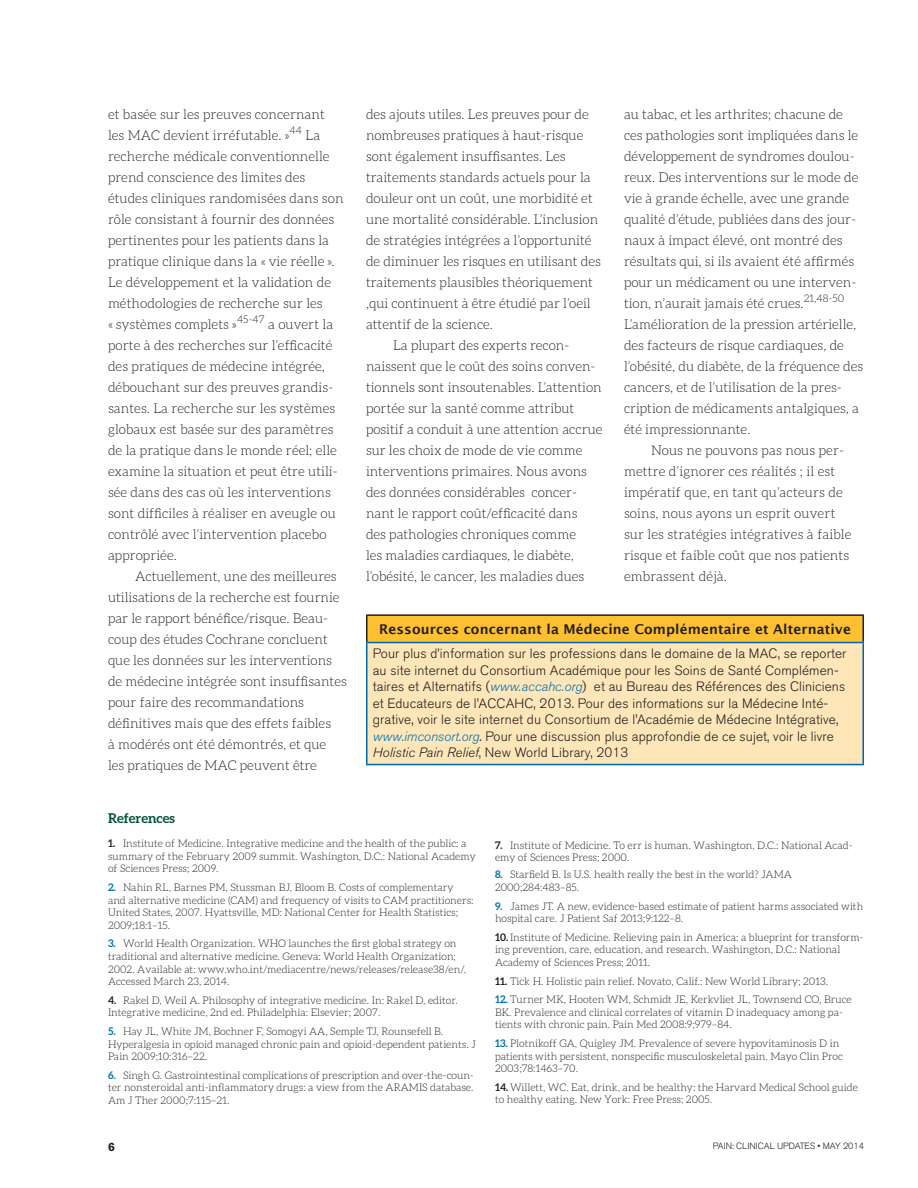
<style>
.page{position:relative;width:918px;height:1188px;background:#fff}
.page>*{position:absolute;margin:0;border:0;box-sizing:border-box;transform-origin:0 0}
.Text{font:300 13.5px/21px "Aleo";color:#231f20}
.Table_Text{font:300 13.5px/16.5px "Akzidenz Grotesk BQ";letter-spacing:.01em;color:#231f20}
.Table_Text-2{font:600 13.5px "Lucida Sans";letter-spacing:.01em;color:#231f20}
.References_Headline{font:700 13.5px "Aleo";color:#00543c}
.t1{font:700 12px "Akzidenz Grotesk BQ";color:#231f20}
.References{font:300 10.5px/12.6px "Aleo";color:#231f20}
.t2{font:300 9px "Akzidenz Grotesk BQ";color:#231f20}
.s1{font-style:italic;color:#0073ae}
.s2{font-style:italic}
.s3{font-weight:700}
.s4{font-weight:700;color:#0073ae}
</style>
<div class="page">
<div style="left:367px;top:615px;width:496px;height:28px;background:#febf31"></div>
<div style="left:367px;top:643px;width:496px;height:122px;background:#fee6b9"></div>
<hr style="left:366px;top:614px;width:498px;height:2px;background:#231f20">
<hr style="left:366px;top:616px;width:2px;height:26px;background:#231f20">
<hr style="left:862px;top:616px;width:2px;height:26px;background:#231f20">
<hr style="left:366px;top:642px;width:498px;height:1px;background:#0068a9">
<hr style="left:366px;top:643px;width:2px;height:121px;background:#0068a9">
<hr style="left:862px;top:643px;width:2px;height:121px;background:#0068a9">
<hr style="left:366px;top:764px;width:498px;height:1px;background:#0068a9">
<p class="Text" style="left:108px;top:104px;width:237px">et basée sur les preuves concernant les MAC devient irréfutable. »<sup>44</sup> La recherche médicale conventionnelle prend conscience des limites des études cliniques randomisées dans son rôle consistant à fournir des données pertinentes pour les patients dans la pratique clinique dans la « vie réelle ».<br>Le développement et la validation de méthodologies de recherche sur les<br>« systèmes complets »<sup>45-47</sup> a ouvert la porte à des recherches sur l’efficacité des pratiques de médecine intégrée, débouchant sur des preuves grandis&shy;santes. La recherche sur les systèmes globaux est basée sur des paramètres de la pratique dans le monde réel; elle examine la situation et peut être utili&shy;sée dans des cas où les interventions sont difficiles à réaliser en aveugle ou contrôlé avec l’intervention placebo appropriée.</p>
<p class="Text" style="left:108px;top:566px;width:240px;text-indent:27px">Actuellement, une des meilleures utilisations de la recherche est fournie par le rapport bénéfice/risque. Beau&shy;coup des études Cochrane concluent que les données sur les interventions de médecine intégrée sont insuffisantes pour faire des recommandations définitives mais que des effets faibles<br>à modérés ont été démontrés, et que<br>les pratiques de MAC peuvent être</p>
<p class="Text" style="left:366px;top:104px;width:237px">des ajouts utiles. Les preuves pour de nombreuses pratiques à haut-risque sont également insuffisantes. Les traitements standards actuels pour la douleur ont un coût, une morbidité et une mortalité considérable. L’inclusion de stratégies intégrées a l’opportunité de diminuer les risques en utilisant des traitements plausibles théoriquement ,qui continuent à être étudié par l’oeil attentif de la science.</p>
<p class="Text" style="left:366px;top:335px;width:238px;text-indent:27px">La plupart des experts recon&shy;naissent que le coût des soins conven&shy;tionnels sont insoutenables. L’attention portée sur la santé comme attribut positif a conduit à une attention accrue sur les choix de mode de vie comme interventions primaires. Nous avons des données considérables concer&shy;nant le rapport coût/efficacité dans<br>des pathologies chroniques comme<br>les maladies cardiaques, le diabète, l’obésité, le cancer, les maladies dues</p>
<p class="Text" style="left:624px;top:104px;width:241px">au tabac, et les arthrites; chacune de ces pathologies sont impliquées dans le développement de syndromes doulou&shy;reux. Des interventions sur le mode de vie à grande échelle, avec une grande qualité d’étude, publiées dans des jour&shy;naux à impact élevé, ont montré des résultats qui, si ils avaient été affirmés pour un médicament ou une interven&shy;tion, n’aurait jamais été crues.<sup>21,48-50<br></sup>L’amélioration de la pression artérielle, des facteurs de risque cardiaques, de l’obésité, du diabète, de la fréquence des cancers, et de l’utilisation de la pres&shy;cription de médicaments antalgiques, a été impressionnante.</p>
<p class="Text" style="left:624px;top:440px;width:229px;text-indent:27px">Nous ne pouvons pas nous per&shy;mettre d’ignorer ces réalités ; il est impératif que, en tant qu’acteurs de soins, nous ayons un esprit ouvert sur les stratégies intégratives à faible risque et faible coût que nos patients embrassent déjà.</p>
<p class="Table_Text-2" style="left:379px;top:622px;width:473px">Ressources concernant la Médecine Complémentaire et Alternative</p>
<p class="Table_Text" style="left:373px;top:645px;width:475px">Pour plus d’information sur les professions dans le domaine de la MAC, se reporter au site internet du Consortium Académique pour les Soins de Santé Complémen&shy;taires et Alternatifs (<span class="s1">www.accahc.org</span>) et au Bureau des Références des Cliniciens et Educateurs de l’ACCAHC, 2013. Pour des informations sur la Médecine Inté&shy;grative, voir le site internet du Consortium de l’Académie de Médecine Intégrative, <span class="s1">www.imconsort.org</span>. Pour une discussion plus approfondie de ce sujet, voir le livre <span class="s2">Holistic Pain Relief</span>, New World Library, 2013</p>
<p class="References_Headline" style="left:108px;top:810px;width:69px">References</p>
<p class="References" style="left:108px;top:837px;width:369px"><span class="s3">1.</span> Institute of Medicine. Integrative medicine and the health of the public: a summary of the February 2009 summit. Washington, D.C.: National Academy of Sciences Press; 2009.</p>
<p class="References" style="left:108px;top:881px;width:367px"><span class="s4">2.</span> Nahin RL, Barnes PM, Stussman BJ, Bloom B. Costs of complementary and alternative medicine (CAM) and frequency of visits to CAM practitioners:<br>United States, 2007. Hyattsville, MD: National Center for Health Statistics; 2009;18:1–15.</p>
<p class="References" style="left:108px;top:937px;width:360px"><span class="s4">3.</span> World Health Organization. WHO launches the first global strategy on traditional and alternative medicine. Geneva: World Health Organization; 2002. Available at: www.who.int/mediacentre/news/releases/release38/en/.<br>Accessed March 23, 2014.</p>
<p class="References" style="left:108px;top:994px;width:351px"><span class="s3">4.</span> Rakel D, Weil A. Philosophy of integrative medicine. In: Rakel D, editor.<br>Integrative medicine, 2nd ed. Philadelphia: Elsevier; 2007.</p>
<p class="References" style="left:108px;top:1025px;width:370px"><span class="s4">5.</span> Hay JL, White JM, Bochner F, Somogyi AA, Semple TJ, Rounsefell B.<br>Hyperalgesia in opioid managed chronic pain and opioid-dependent patients. J<br>Pain 2009;10:316–22.</p>
<p class="References" style="left:108px;top:1069px;width:367px;text-align:justify"><span class="s4">6.</span> Singh G. Gastrointestinal complications of prescription and over-the-coun&shy;ter nonsteroidal anti-inflammatory drugs: a view from the ARAMIS database.<br>Am J Ther 2000;7:115–21.</p>
<p class="References" style="left:495px;top:839px;width:359px"><span class="s3">7.</span> Institute of Medicine. To err is human. Washington, D.C.: National Acad&shy;emy of Sciences Press; 2000.</p>
<p class="References" style="left:495px;top:868px;width:298px"><span class="s4">8.</span> Starfield B. Is U.S. health really the best in the world? JAMA<br>2000;284:483–85.</p>
<p class="References" style="left:495px;top:900px;width:370px"><span class="s4">9.</span> James JT. A new, evidence-based estimate of patient harms associated with hospital care. J Patient Saf 2013;9:122–8.</p>
<p class="References" style="left:495px;top:931px;width:370px"><span class="s3">10.</span> Institute of Medicine. Relieving pain in America: a blueprint for transform&shy;ing prevention, care, education, and research. Washington, D.C.: National<br>Academy of Sciences Press; 2011.</p>
<p class="References" style="left:495px;top:975px;width:335px"><span class="s3">11.</span> Tick H. Holistic pain relief. Novato, Calif.: New World Library; 2013.</p>
<p class="References" style="left:495px;top:993px;width:358px"><span class="s4">12.</span> Turner MK, Hooten WM, Schmidt JE, Kerkvliet JL, Townsend CO, Bruce<br>BK. Prevalence and clinical correlates of vitamin D inadequacy among pa&shy;tients with chronic pain. Pain Med 2008:9;979–84.</p>
<p class="References" style="left:495px;top:1037px;width:349px"><span class="s4">13.</span> Plotnikoff GA, Quigley JM. Prevalence of severe hypovitaminosis D in patients with persistent, nonspecific musculoskeletal pain. Mayo Clin Proc<br>2003;78:1463–70.</p>
<p class="References" style="left:495px;top:1081px;width:364px"><span class="s3">14.</span> Willett, WC. Eat, drink, and be healthy: the Harvard Medical School guide to healthy eating. New York: Free Press; 2005.</p>
<p class="t1" style="left:108px;top:1140px;width:8px">6</p>
<p class="t2" style="left:713px;top:1141px;width:153px">PAIN: CLINICAL UPDATES • MAY 2014</p>
</div>
